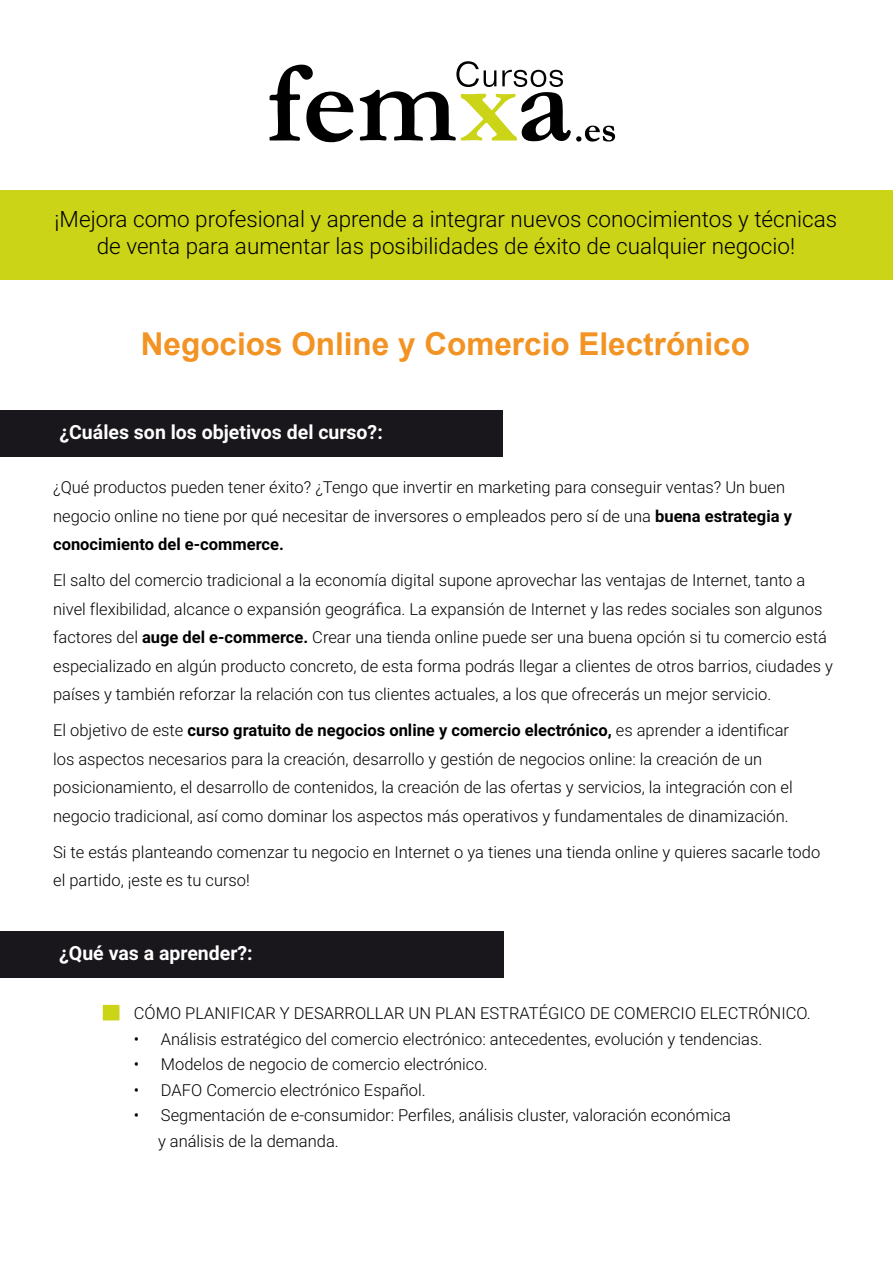
<style>
.page{position:relative;width:893px;height:1263px;background:#fff}
.page>*{position:absolute;margin:0;border:0;box-sizing:border-box;transform-origin:0 0}
.t1{font:700 31.5px "Arial";color:#f29323}
.t2{font:300 22.5px/27px "Roboto";color:#000;text-align:center}
.t3{font:700 19.5px "Roboto";color:#fff}
.t4{font:300 16.5px/28.5px "Roboto";color:#000}
.s1{font-weight:700}
</style>
<div class="page">
<div style="left:0;top:191px;width:893px;height:89px;background:#cbd416"></div>
<div style="left:0;top:410px;width:503px;height:46px;background:#1a171c"></div>
<div style="left:0;top:931px;width:504px;height:47px;background:#1a171c"></div>
<svg style="left:270px;top:64px;width:84px;height:78px"></svg>
<svg style="left:360px;top:61px;width:255px;height:81px"></svg>
<svg style="left:103px;top:1005px;width:16px;height:15px"></svg>
<h2 class="t2" style="left:55px;top:204px;width:784px">¡Mejora como profesional y aprende a integrar nuevos conocimientos y técnicas de venta para aumentar las posibilidades de éxito de cualquier negocio!</h2>
<h1 class="t1" style="left:141px;top:321px;width:611px">Negocios Online y Comercio Electrónico</h1>
<p class="t3" style="left:60px;top:418px;width:325px">¿Cuáles son los objetivos del curso?:</p>
<p class="t4" style="left:53px;top:472px;width:740px">¿Qué productos pueden tener éxito? ¿Tengo que invertir en marketing para conseguir ventas? Un buen negocio online no tiene por qué necesitar de inversores o empleados pero sí de una <span class="s1">buena estrategia y conocimiento del e-commerce.</span></p>
<p class="t4" style="left:53px;top:565px;width:781px">El salto del comercio tradicional a la economía digital supone aprovechar las ventajas de Internet, tanto a nivel flexibilidad, alcance o expansión geográfica. La expansión de Internet y las redes sociales son algunos factores del <span class="s1">auge del e-commerce.</span> Crear una tienda online puede ser una buena opción si tu comercio está especializado en algún producto concreto, de esta forma podrás llegar a clientes de otros barrios, ciudades y países y también reforzar la relación con tus clientes actuales, a los que ofrecerás un mejor servicio.</p>
<p class="t4" style="left:53px;top:715px;width:741px">El objetivo de este <span class="s1">curso gratuito de negocios online y comercio electrónico,</span> es aprender a identificar los aspectos necesarios para la creación, desarrollo y gestión de negocios online: la creación de un posicionamiento, el desarrollo de contenidos, la creación de las ofertas y servicios, la integración con el negocio tradicional, así como dominar los aspectos más operativos y fundamentales de dinamización.</p>
<p class="t4" style="left:53px;top:837px;width:769px">Si te estás planteando comenzar tu negocio en Internet o ya tienes una tienda online y quieres sacarle todo el partido, ¡este es tu curso!</p>
<p class="t3" style="left:59px;top:940px;width:195px">¿Qué vas a aprender?:</p>
<p class="t4" style="left:134px;top:999px;width:678px">CÓMO PLANIFICAR Y DESARROLLAR UN PLAN ESTRATÉGICO DE COMERCIO ELECTRÓNICO.</p>
<p class="t4" style="left:134px;top:1024px;width:630px">• Análisis estratégico del comercio electrónico: antecedentes, evolución y tendencias.</p>
<p class="t4" style="left:134px;top:1050px;width:355px">• Modelos de negocio de comercio electrónico.</p>
<p class="t4" style="left:134px;top:1075px;width:293px">• DAFO Comercio electrónico Español.</p>
<p class="t4" style="left:158px;top:1102px;width:575px;line-height:25.5px;text-indent:-24px">• Segmentación de e-consumidor: Perfiles, análisis cluster, valoración económica y análisis de la demanda.</p>
</div>
